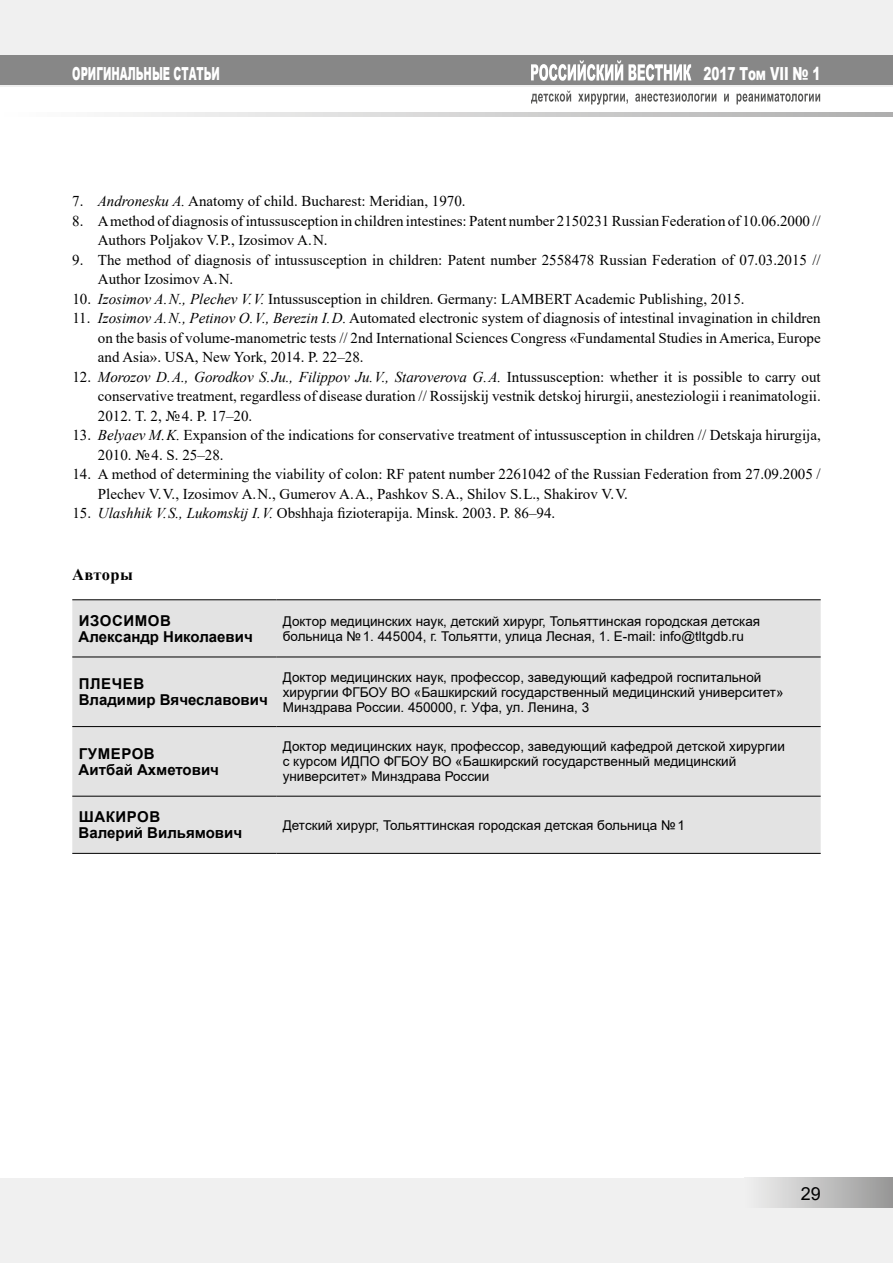
<style>
.page{position:relative;width:893px;height:1263px;background:#fff}
.page>*{position:absolute;margin:0;border:0;box-sizing:border-box;transform-origin:0 0}
.t1{font:900 18px "Arial";color:#fff;scale:.56 1}
.t2{font:900 18px "Arial";color:#fff;scale:.67 1}
.t3{font:18px "Arial";color:#000}
.t4{font:700 16.5px "Times New Roman";letter-spacing:.025em;color:#000}
.t5{font:15px/19.5px "Times New Roman";color:#000}
.t6{font:700 15px/16.5px "Arial";color:#000}
.t7{font:13.5px/15px "Arial";color:#000}
.s1{font-style:italic}
</style>
<div class="page">
<div style="left:0;top:1178px;width:893px;height:85px;background:#f0f0f0"></div>
<div style="left:744px;top:1178px;width:149px;height:30px;background:linear-gradient(to right,#f1f1f1,#979797)"></div>
<div style="left:0;top:0;width:893px;height:87px;background:#f0f0f0"></div>
<div style="left:0;top:55px;width:893px;height:30px;background:#878787"></div>
<svg style="left:119px;top:113px;width:774px;height:4px;background:#d2d1d1"></svg>
<svg style="left:531px;top:60px;width:160px;height:21px"></svg>
<svg style="left:531px;top:91px;width:289px;height:14px"></svg>
<div style="left:72px;top:600px;width:749px;height:253px;background:#e3e3e3"></div>
<hr style="left:72px;top:657px;width:204px;height:1px;background:#000">
<hr style="left:276px;top:657px;width:545px;height:1px;background:#000">
<hr style="left:72px;top:726px;width:204px;height:1px;background:#000">
<hr style="left:276px;top:726px;width:545px;height:1px;background:#000">
<hr style="left:72px;top:796px;width:204px;height:1px;background:#000">
<hr style="left:276px;top:796px;width:545px;height:1px;background:#000">
<hr style="left:72px;top:853px;width:204px;height:1px;background:#000">
<hr style="left:276px;top:853px;width:545px;height:1px;background:#000">
<hr style="left:72px;top:599px;width:204px;height:1px;background:#000">
<hr style="left:276px;top:599px;width:545px;height:1px;background:#000">
<p class="t1" style="left:72px;top:61px;width:265px">ОРИГИНАЛЬНЫЕ СТАТЬИ</p>
<p class="t2" style="left:703px;top:61px;width:176px">2017 Том VII № 1</p>
<p class="t5" style="left:72px;top:191px;width:395px">7. <span class="s1">Andronesku A.</span> Anatomy of child. Bucharest: Meridian, 1970.</p>
<p class="t5" style="left:98px;top:210px;width:724px;text-indent:-26px">8. A method of diagnosis of intussusception in children intestines: Patent number 2150231Russian Federation of 10.06.2000 //<br>Authors Poljakov V. P., Izosimov A. N.</p>
<p class="t5" style="left:98px;top:249px;width:724px;text-indent:-26px">9. The method of diagnosis of intussusception in children: Patent number 2558478 Russian Federation of 07.03.2015 //<br>Author Izosimov A. N.</p>
<p class="t5" style="left:72px;top:288px;width:674px">10. <span class="s1">Izosimov A. N., Plechev V. V.</span> Intussusception in children. Germany: LAMBERT Academic Publishing, 2015.</p>
<p class="t5" style="left:98px;top:308px;width:724px;text-align:justify;text-indent:-26px">11. <span class="s1">Izosimov A. N., Petinov O. V., Berezin I. D.</span> Automated electronic system of diagnosis of intestinal invagination in children on the basis of volume-manometric tests // 2nd International Sciences Congress «Fundamental Studies in America, Europe and Asia». USA, New York, 2014. P. 22–28.</p>
<p class="t5" style="left:98px;top:366px;width:724px;text-align:justify;text-indent:-26px">12. <span class="s1">Morozov D. A., Gorodkov S. Ju., Filippov Ju. V., Staroverova G. A.</span> Intussusception: whether it is possible to carry out conservative treatment, regardless of disease duration // Rossijskij vestnik detskoj hirurgii, anesteziologii i reanimatologii.<br>2012. T. 2, №4. P. 17–20.</p>
<p class="t5" style="left:98px;top:425px;width:724px;text-indent:-26px">13. <span class="s1">Belyaev M. K.</span> Expansion of the indications for conservative treatment of intussusception in children // Detskaja hirurgija,<br>2010. №4. S. 25–28.</p>
<p class="t5" style="left:98px;top:464px;width:724px;text-indent:-26px">14. A method of determining the viability of colon: RF patent number 2261042 of the Russian Federation from 27.09.2005 /<br>Plechev V. V., Izosimov A. N., Gumerov A. A., Pashkov S. A., Shilov S. L., Shakirov V. V.</p>
<p class="t5" style="left:72px;top:503px;width:484px">15. <span class="s1">Ulashhik V. S., Lukomskij I. V.</span> Obshhaja fizioterapija. Minsk. 2003. P. 86–94.</p>
<p class="t4" style="left:72px;top:563px;width:62px">Авторы</p>
<p class="t6" style="left:79px;top:612px;width:176px">ИЗОСИМОВ<br>Александр Николаевич</p>
<p class="t7" style="left:283px;top:613px;width:479px">Доктор медицинских наук, детский хирург, Тольяттинская городская детская больница №1. 445004, г. Тольятти, улица Лесная, 1. E-mail: info@tltgdb.ru</p>
<p class="t6" style="left:79px;top:676px;width:191px">ПЛЕЧЕВ<br>Владимир Вячеславович</p>
<p class="t7" style="left:283px;top:669px;width:502px">Доктор медицинских наук, профессор, заведующий кафедрой госпитальной хирургии ФГБОУ ВО «Башкирский государственный медицинский университет»<br>Минздрава России. 450000, г. Уфа, ул. Ленина, 3</p>
<p class="t6" style="left:79px;top:745px;width:142px">ГУМЕРОВ<br>Аитбай Ахметович</p>
<p class="t7" style="left:283px;top:739px;width:504px">Доктор медицинских наук, профессор, заведующий кафедрой детской хирургии с курсом ИДПО ФГБОУ ВО «Башкирский государственный медицинский университет» Минздрава России</p>
<p class="t6" style="left:79px;top:809px;width:165px">ШАКИРОВ<br>Валерий Вильямович</p>
<p class="t7" style="left:283px;top:817px;width:404px">Детский хирург, Тольяттинская городская детская больница №1</p>
<p class="t3" style="left:801px;top:1181px;width:22px">29</p>
</div>
